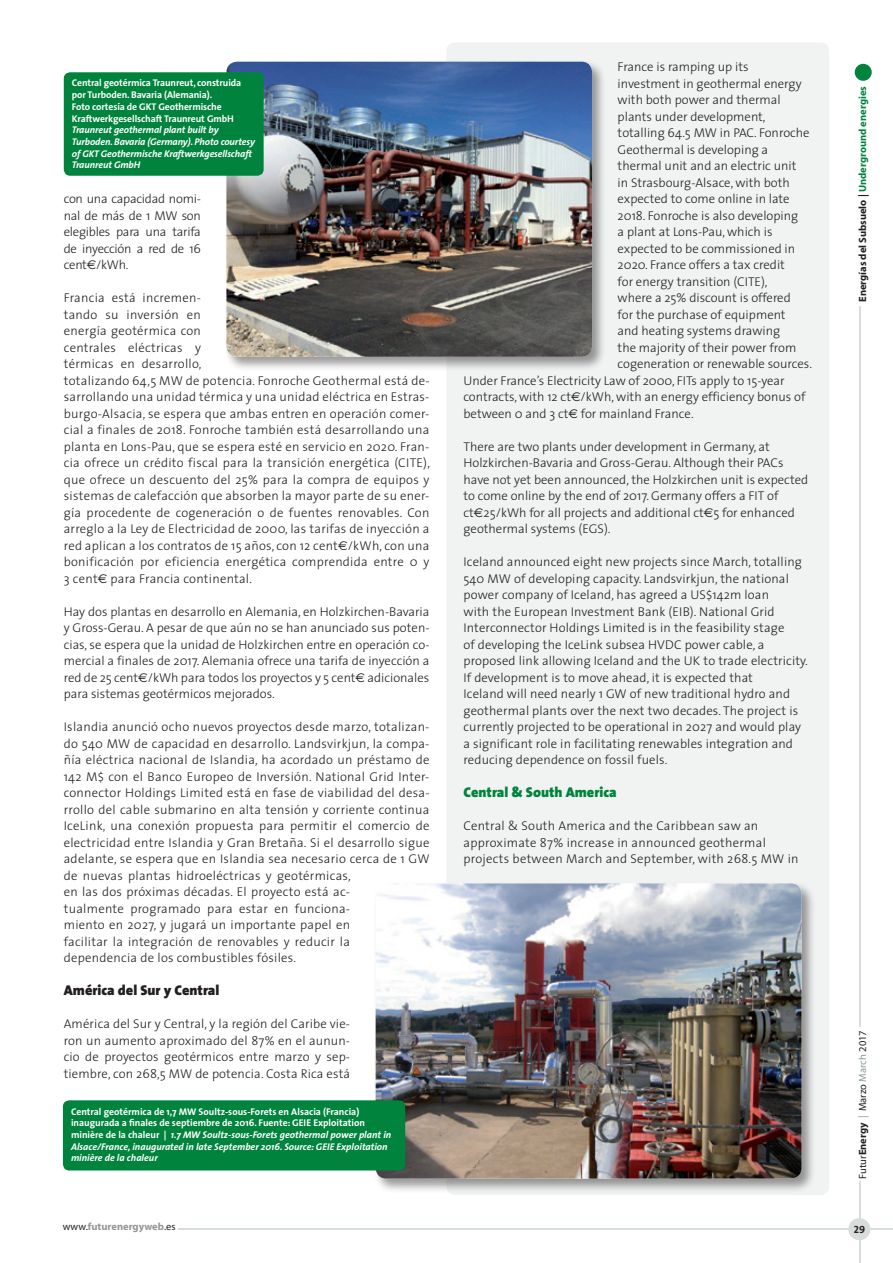
<style>
.page{position:relative;width:893px;height:1263px;background:#fff}
.page>*{position:absolute;margin:0;border:0;box-sizing:border-box;transform-origin:0 0}
.t1{font:900 14.25px "The Sans";color:#231f20}
.t2{font:900 14.25px "The Sans";color:#00843d}
.t3{font:300 12.75px/16.5px "The Sans";letter-spacing:.01em;color:#231f20}
.t4{font:700 10.5px "Myriad";color:#231f20}
.t5{font:10.5px "Myriad";color:#231f20}
.t6{font:700 10.5px "Myriad";color:#939598}
.t7{font:10.5px "The Sans Bold Caps";color:#231f20}
.t8{font:700 9.75px/11.7px "The Sans";letter-spacing:-.01em;color:#fff}
.t9{font:italic 700 9.75px/11.7px "The Sans";letter-spacing:-.01em;color:#fff}
.s1{font-family:"Euro Sans";font-weight:400}
.s2{font-style:italic}
.s3{color:#00843d}
.s4{font-weight:700}
.s5{color:#8b9b92}
.s6{font-weight:400;color:#231f20}
</style>
<div class="page">
<hr style="left:178px;top:1228px;width:715px;height:2px;background:#d7ddda">
<hr style="left:859px;top:1181px;width:1px;height:82px;background:#d7ddda">
<div style="left:855px;top:64px;width:17px;height:17px;background:#00843d;border-radius:50%"></div>
<hr style="left:859px;top:306px;width:1px;height:720px;background:#d7ddda">
<div style="left:848px;top:1218px;width:22px;height:22px;background:#d7ddda;border-radius:50%"></div>
<div style="left:446px;top:43px;width:383px;height:1152px;background:#f0f3f2;border-radius:9px"></div>
<div style="left:224px;top:59px;width:383px;height:312px;background:#231f20;opacity:.46"></div>
<img style="left:226px;top:62px;width:366px;height:295px">
<div style="left:373px;top:881px;width:443px;height:312px;background:#231f20;opacity:.46"></div>
<img style="left:376px;top:883px;width:425px;height:295px">
<div style="left:64px;top:72px;width:200px;height:104px;background:#00843d;border-radius:6px"></div>
<div style="left:63px;top:1100px;width:342px;height:70px;background:#00843d;border-radius:6px"></div>
<p class="t8" style="left:72px;top:77px;width:171px">Central geotérmica Traunreut, construida por Turboden. Bavaria (Alemania).<br>Foto cortesía de GKT Geothermische Kraftwerkgesellschaft Traunreut GmbH</p>
<p class="t9" style="left:72px;top:124px;width:185px">Traunreut geothermal plant built by Turboden. Bavaria (Germany). Photo courtesy of GKT Geothermische Kraftwerkgesellschaft Traunreut GmbH</p>
<p class="t3" style="left:64px;top:190px;width:139px;text-align:justify">con una capacidad nomi&shy;nal de más de 1 MW son elegibles para una tarifa de inyección a red de 16 cent<span class="s1">€</span>/kWh.</p>
<p class="t3" style="left:64px;top:289px;width:368px">Francia está incremen-<br>tando su inversión en<br>energía geotérmica con<br>centrales eléctricas y<br>térmicas en desarrollo,<br>totalizando 64,5 MW de potencia. Fonroche Geothermal está de&shy;sarrollando una unidad térmica y una unidad eléctrica en Estras&shy;burgo-Alsacia, se espera que ambas entren en operación comer&shy;cial a finales de 2018. Fonroche también está desarrollando una planta en Lons-Pau, que se espera esté en servicio en 2020. Fran&shy;cia ofrece un crédito fiscal para la transición energética (CITE), que ofrece un descuento del 25% para la compra de equipos y sistemas de calefacción que absorben la mayor parte de su ener&shy;gía procedente de cogeneración o de fuentes renovables. Con arreglo a la Ley de Electricidad de 2000, las tarifas de inyección a red aplican a los contratos de 15 años, con 12 cent<span class="s1">€</span>/kWh, con una bonificación por eficiencia energética comprendida entre 0 y 3 cent<span class="s1">€</span> para Francia continental.</p>
<p class="t3" style="left:64px;top:603px;width:367px;text-align:justify">Hay dos plantas en desarrollo en Alemania, en Holzkirchen-Bavaria y Gross-Gerau. A pesar de que aún no se han anunciado sus poten&shy;cias, se espera que la unidad de Holzkirchen entre en operación co&shy;mercial a finales de 2017. Alemania ofrece una tarifa de inyección a red de 25 cent<span class="s1">€</span>/kWh para todos los proyectos y 5 cent<span class="s1">€</span> adicionales para sistemas geotérmicos mejorados.</p>
<p class="t3" style="left:64px;top:718px;width:367px">Islandia anunció ocho nuevos proyectos desde marzo, totalizan&shy;do 540 MW de capacidad en desarrollo. Landsvirkjun, la compa&shy;ñía eléctrica nacional de Islandia, ha acordado un préstamo de 142 M$ con el Banco Europeo de Inversión. National Grid Inter&shy;connector Holdings Limited está en fase de viabilidad del desa&shy;rrollo del cable submarino en alta tensión y corriente continua IceLink, una conexión propuesta para permitir el comercio de electricidad entre Islandia y Gran Bretaña. Si el desarrollo sigue adelante, se espera que en Islandia sea necesario cerca de 1 GW de nuevas plantas hidroeléctricas y geotérmicas,<br>en las dos próximas décadas. El proyecto está ac-<br>tualmente programado para estar en funciona-<br>miento en 2027, y jugará un importante papel en<br>facilitar la integración de renovables y reducir la<br>dependencia de los combustibles fósiles.</p>
<p class="t1" style="left:64px;top:978px;width:157px">América del Sur y Central</p>
<p class="t3" style="left:64px;top:1015px;width:288px;text-align:justify">América del Sur y Central, y la región del Caribe vie&shy;ron un aumento aproximado del 87% en el aunun&shy;cio de proyectos geotérmicos entre marzo y sep&shy;tiembre, con 268,5 MW de potencia. Costa Rica está</p>
<p class="t8" style="left:71px;top:1105px;width:322px">Central geotérmica de 1,7 MW Soultz-sous-Forets en Alsacia (Francia) inaugurada a finales de septiembre de 2016. Fuente: GEIE Exploitation minière de la chaleur | <span class="s2">1.7 MW Soultz-sous-Forets geothermal power plant in Alsace/France, inaugurated in late September 2016. Source: GEIE Exploitation minière de la chaleur</span></p>
<p class="t3" style="left:618px;top:58px;width:132px">France is ramping up its</p>
<p class="t3" style="left:618px;top:75px;width:186px">investment in geothermal energy</p>
<p class="t3" style="left:618px;top:91px;width:165px">with both power and thermal</p>
<p class="t3" style="left:618px;top:108px;width:149px">plants under development,</p>
<p class="t3" style="left:618px;top:124px;width:194px">totalling 64.5 MW in PAC. Fonroche</p>
<p class="t3" style="left:618px;top:141px;width:152px">Geothermal is developing a</p>
<p class="t3" style="left:618px;top:157px;width:180px">thermal unit and an electric unit</p>
<p class="t3" style="left:618px;top:174px;width:174px">in Strasbourg-Alsace, with both</p>
<p class="t3" style="left:618px;top:190px;width:174px">expected to come online in late</p>
<p class="t3" style="left:618px;top:207px;width:182px">2018. Fonroche is also developing</p>
<p class="t3" style="left:618px;top:223px;width:156px">a plant at Lons-Pau, which is</p>
<p class="t3" style="left:618px;top:240px;width:179px">expected to be commissioned in</p>
<p class="t3" style="left:618px;top:256px;width:169px">2020. France offers a tax credit</p>
<p class="t3" style="left:618px;top:273px;width:151px">for energy transition (CITE),</p>
<p class="t3" style="left:618px;top:289px;width:175px">where a 25% discount is offered</p>
<p class="t3" style="left:618px;top:306px;width:169px">for the purchase of equipment</p>
<p class="t3" style="left:618px;top:322px;width:164px">and heating systems drawing</p>
<p class="t3" style="left:618px;top:339px;width:180px">the majority of their power from</p>
<p class="t3" style="left:618px;top:355px;width:196px">cogeneration or renewable sources.</p>
<p class="t3" style="left:463px;top:372px;width:323px">Under France’s Electricity Law of 2000, FITs apply to 15-year</p>
<p class="t3" style="left:463px;top:388px;width:343px">contracts, with 12 ct<span class="s1">€</span>/kWh, with an energy efficiency bonus of</p>
<p class="t3" style="left:463px;top:405px;width:232px">between 0 and 3 ct<span class="s1">€</span> for mainland France.</p>
<p class="t3" style="left:463px;top:438px;width:346px">There are two plants under development in Germany, at Holzkirchen-Bavaria and Gross-Gerau. Although their PACs have not yet been announced, the Holzkirchen unit is expected to come online by the end of 2017. Germany offers a FIT of ct<span class="s1">€</span>25/kWh for all projects and additional ct<span class="s1">€</span>5 for enhanced geothermal systems (EGS).</p>
<p class="t3" style="left:463px;top:553px;width:346px">Iceland announced eight new projects since March, totalling 540 MW of developing capacity. Landsvirkjun, the national power company of Iceland, has agreed a US$142m loan<br>with the European Investment Bank (EIB). National Grid Interconnector Holdings Limited is in the feasibility stage<br>of developing the IceLink subsea HVDC power cable, a proposed link allowing Iceland and the UK to trade electricity.<br>If development is to move ahead, it is expected that<br>Iceland will need nearly 1 GW of new traditional hydro and geothermal plants over the next two decades. The project is currently projected to be operational in 2027 and would play a significant role in facilitating renewables integration and reducing dependence on fossil fuels.</p>
<p class="t2" style="left:463px;top:780px;width:155px">Central &amp; South America</p>
<p class="t3" style="left:463px;top:817px;width:337px">Central &amp; South America and the Caribbean saw an approximate 87% increase in announced geothermal projects between March and September, with 268.5 MW in</p>
<p class="t4" style="left:857px;top:302px;width:217px;rotate:-90deg">Energías del Subsuelo | <span class="s3">Underground energies</span></p>
<p class="t5" style="left:857px;top:1178px;width:150px;rotate:-90deg">Futur<span class="s4">Energy</span> <span class="s5">|</span> Marzo <span class="s5">March</span> 2017</p>
<p class="t6" style="left:63px;top:1220px;width:114px"><span class="s6">www.</span>futurenergyweb<span class="s6">.es</span></p>
<p class="t7" style="left:854px;top:1220px;width:13px">29</p>
</div>
